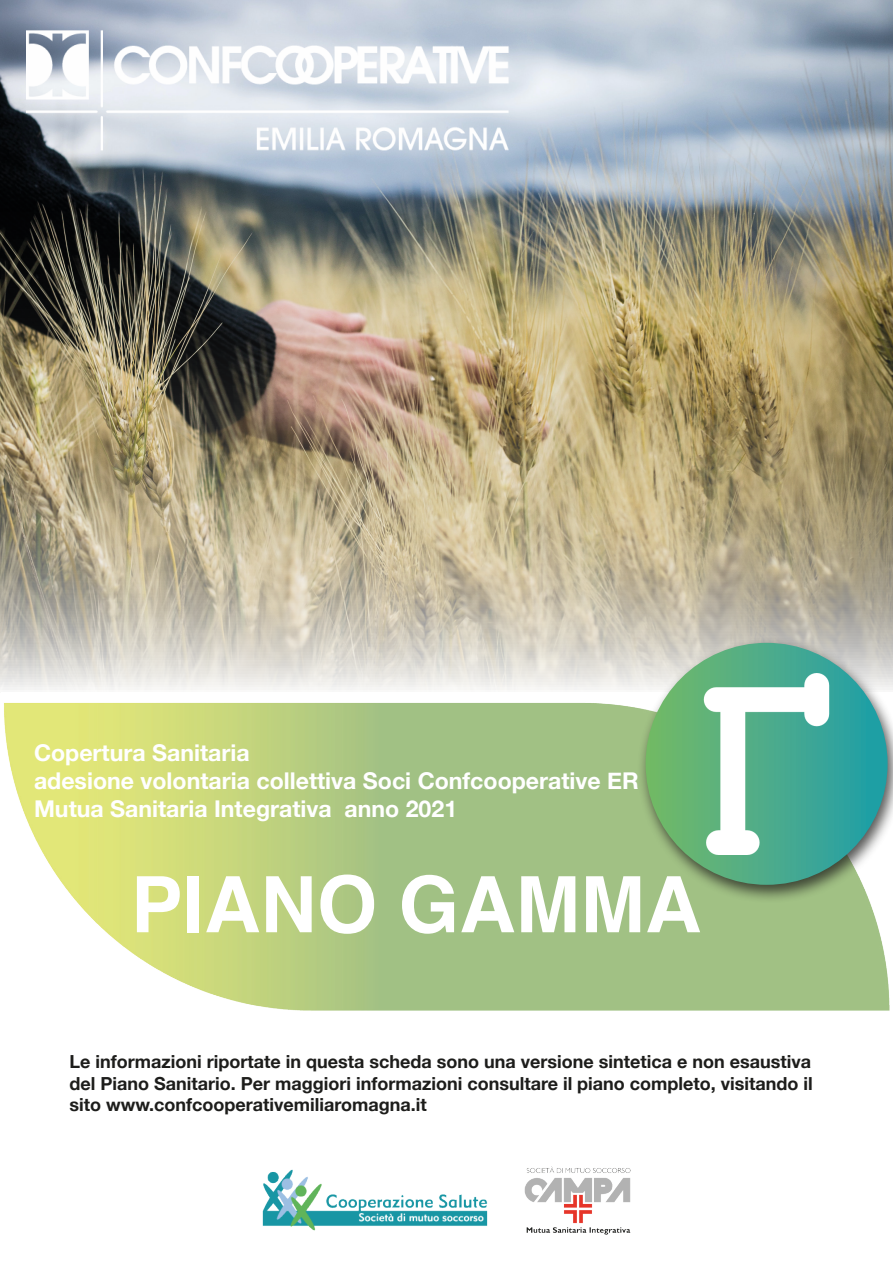
<style>
.page{position:relative;width:893px;height:1263px;background:#fff}
.page>*{position:absolute;margin:0;border:0;box-sizing:border-box;transform-origin:0 0}
.t1{font:700 77.85px "Helvetica";color:#fff}
.t2{font:700 23.1px "Helvetica Neue";color:#fff}
.t3{font:700 18px/21.6px "Helvetica Neue";color:#1d1d1b;text-align:justify}
</style>
<div class="page">
<img style="left:0;top:0;width:893px;height:350px">
<img style="left:0;top:350px;width:893px;height:661px">
<div style="left:637px;top:637px;width:256px;height:266px;background:#1d1d1b;opacity:.75"></div>
<svg style="left:646px;top:643px;width:242px;height:242px;background:#4aab88"></svg>
<img style="left:26px;top:31px;width:486px;height:122px">
<img style="left:524px;top:1166px;width:107px;height:69px">
<img style="left:262px;top:1169px;width:226px;height:62px">
<img style="left:676px;top:673px;width:181px;height:181px">
<p class="t2" style="left:34px;top:735px;width:217px">Copertura Sanitaria</p>
<p class="t2" style="left:34px;top:763px;width:606px">adesione volontaria collettiva Soci Confcooperative ER</p>
<p class="t2" style="left:34px;top:790px;width:425px">Mutua Sanitaria Integrativa anno 2021</p>
<p class="t1" style="left:131px;top:842px;width:572px">PIANO GAMMA</p>
<p class="t3" style="left:69px;top:1051px;width:745px">Le informazioni riportate in questa scheda sono una versione sintetica e non esaustiva del Piano Sanitario. Per maggiori informazioni consultare il piano completo, visitando il sito www.confcooperativemiliaromagna.it</p>
</div>
